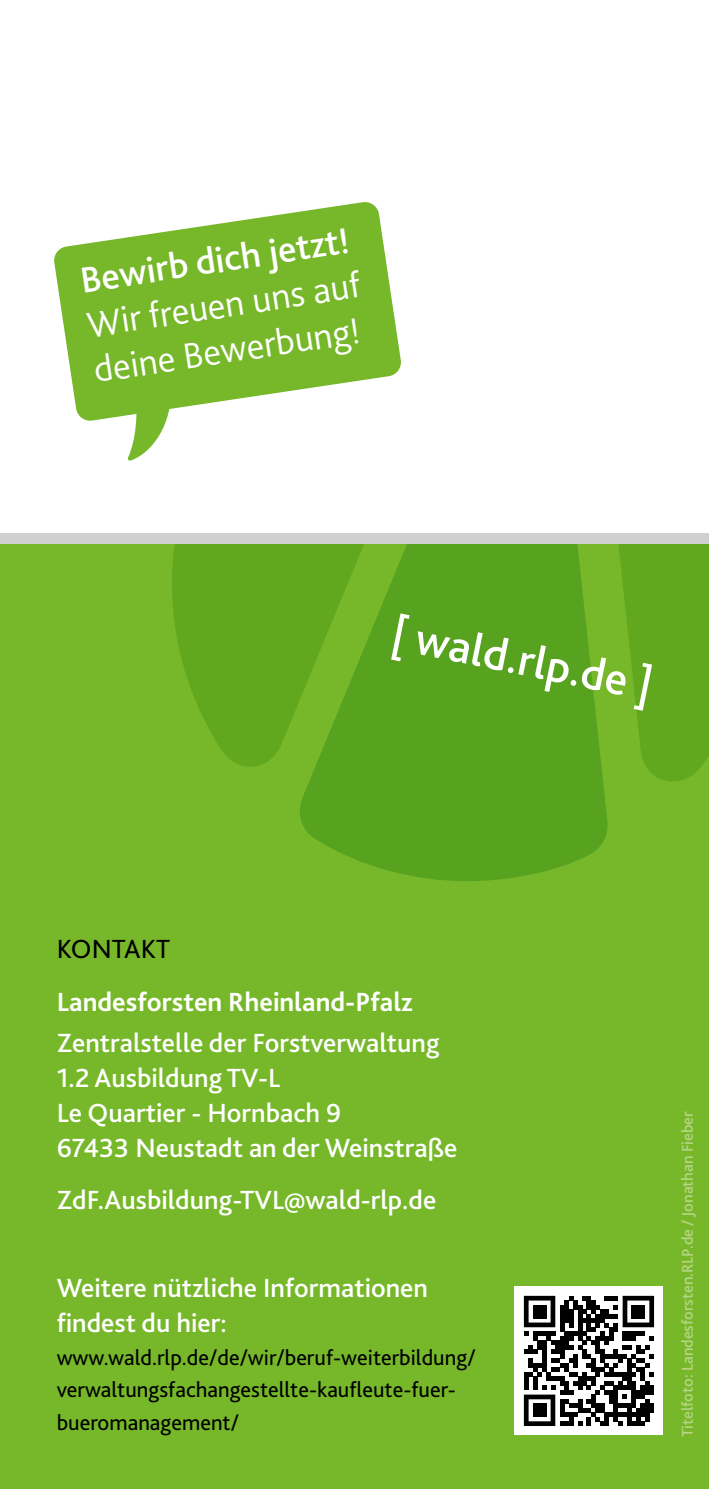
<style>
.page{position:relative;width:709px;height:1489px;background:#fff}
.page>*{position:absolute;margin:0;border:0;box-sizing:border-box;transform-origin:0 0}
.Subline_14pt_regular{font:500 46.75px "Bliss 2";color:#fff}
.Subline_14pt_regular-2{font:300 37.75px/45.5px "Bliss 2";color:#fff}
.Subline_14pt_regular-3{font:500 37.75px "Bliss 2";color:#fff}
.Kontakt{font:500 27.5px "Bliss 2";color:#fff}
.Subline_14pt_regular-4{font:700 27.5px "Bliss 2";color:#fff}
.Subline_14pt_regular-5{font:27.5px "Bliss 2";color:#000}
.Subline_14pt_regular-6{font:22.5px/32.5px "Bliss 2";color:#000}
.t1{font:500 16.25px "Bliss 2";letter-spacing:-.005em;color:#b6d484}
</style>
<div class="page">
<div style="left:0;top:539px;width:709px;height:949px;background:#76b82a"></div>
<svg style="left:618px;top:544px;width:91px;height:238px"></svg>
<svg style="left:300px;top:544px;width:308px;height:337px;fill:#57a320"></svg>
<svg style="left:172px;top:544px;width:281px;height:222px;fill:#62a820"></svg>
<div style="left:0;top:533px;width:709px;height:11px;background:#d0d0d0"></div>
<div style="left:515px;top:1286px;width:148px;height:148px;background:#fff"></div>
<svg style="left:524px;top:1295px;width:130px;height:130px"></svg>
<div style="left:533px;top:1304px;width:13px;height:14px;background:#000"></div>
<div style="left:631px;top:1304px;width:14px;height:14px;background:#000"></div>
<div style="left:533px;top:1403px;width:13px;height:13px;background:#000"></div>
<svg style="left:54px;top:202px;width:347px;height:219px;fill:#76b82a"></svg>
<svg style="left:100px;top:310px;width:76px;height:151px"></svg>
<p class="Subline_14pt_regular-3" style="left:77px;top:258px;width:273px;rotate:-9deg">Bewirb dich jetzt!</p>
<p class="Subline_14pt_regular-2" style="left:83px;top:304px;width:278px;rotate:-9deg">Wir freuen uns auf deine Bewerbung!</p>
<p class="Subline_14pt_regular" style="left:399px;top:603px;width:265px;rotate:12deg">[ wald.rlp.de ]</p>
<p class="Subline_14pt_regular-5" style="left:57px;top:932px;width:115px">KONTAKT</p>
<p class="Subline_14pt_regular-4" style="left:57px;top:984px;width:357px">Landesforsten Rheinland-Pfalz</p>
<p class="Kontakt" style="left:57px;top:1025px;width:384px">Zentralstelle der Forstverwaltung</p>
<p class="Kontakt" style="left:57px;top:1060px;width:225px">1.2 Ausbildung TV-L</p>
<p class="Kontakt" style="left:57px;top:1095px;width:286px">Le Quartier - Hornbach 9</p>
<p class="Kontakt" style="left:57px;top:1130px;width:402px">67433 Neustadt an der Weinstraße</p>
<p class="Kontakt" style="left:57px;top:1183px;width:381px">ZdF.Ausbildung-TVL@wald-rlp.de</p>
<p class="Kontakt" style="left:57px;top:1270px;width:373px">Weitere nützliche Informationen</p>
<p class="Kontakt" style="left:57px;top:1305px;width:172px">findest du hier:</p>
<p class="Subline_14pt_regular-6" style="left:57px;top:1340px;width:420px">www.wald.rlp.de/de/wir/beruf-weiterbildung/ verwaltungsfachangestellte-kaufleute-fuer&shy;bueromanagement/</p>
<p class="t1" style="left:677px;top:1436px;width:327px;rotate:-90deg">Titelfoto: Landesforsten.RLP.de / Jonathan Fieber</p>
</div>
